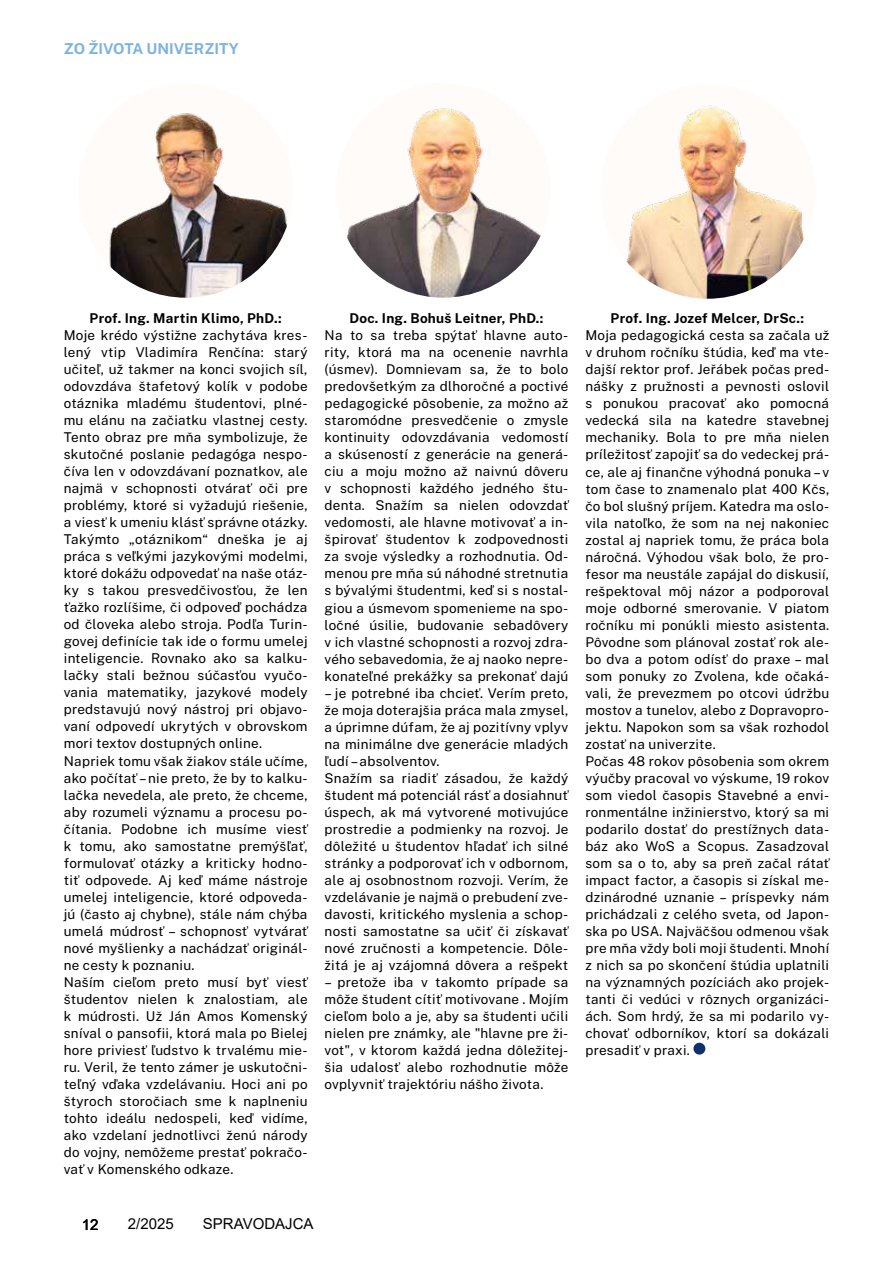
<style>
.page{position:relative;width:893px;height:1263px;background:#fff}
.page>*{position:absolute;margin:0;border:0;box-sizing:border-box;transform-origin:0 0}
.t1{font:15px "Arial";color:#000}
.t2{font:700 15px "Public Sans";color:#7db3e1}
.t3{font:13.5px/17px "Public Sans";letter-spacing:.02em;color:#000}
.t4{font:700 13.5px "Public Sans";letter-spacing:.02em;color:#000}
</style>
<div class="page">
<div style="left:693px;top:1043px;width:12px;height:11px;background:#0f306d;border-radius:50%"></div>
<img style="left:336px;top:83px;width:215px;height:215px;border-radius:107px">
<img style="left:600px;top:84px;width:215px;height:215px;border-radius:107px">
<img style="left:78px;top:83px;width:215px;height:215px;border-radius:107px">
<p class="t2" style="left:64px;top:37px;width:177px">ZO ŽIVOTA UNIVERZITY</p>
<p class="t4" style="left:90px;top:308px;width:194px">Prof. Ing. Martin Klimo, PhD.:</p>
<p class="t3" style="left:64px;top:326px;width:245px">Moje krédo výstižne zachytáva kres&shy;lený vtip Vladimíra Renčína: starý učiteľ, už takmer na konci svojich síl, odovzdáva štafetový kolík v podobe otáznika mladému študentovi, plné&shy;mu elánu na začiatku vlastnej cesty.<br>Tento obraz pre mňa symbolizuje, že skutočné poslanie pedagóga nespo&shy;číva len v odovzdávaní poznatkov, ale najmä v schopnosti otvárať oči pre problémy, ktoré si vyžadujú riešenie, a viesť k umeniu klásť správne otázky.<br>Takýmto „otáznikom“ dneška je aj práca s veľkými jazykovými modelmi, ktoré dokážu odpovedať na naše otáz&shy;ky s takou presvedčivosťou, že len ťažko rozlíšime, či odpoveď pochádza od človeka alebo stroja. Podľa Turin&shy;govej definície tak ide o formu umelej inteligencie. Rovnako ako sa kalku&shy;lačky stali bežnou súčasťou vyučo&shy;vania matematiky, jazykové modely predstavujú nový nástroj pri objavo&shy;vaní odpovedí ukrytých v obrovskom mori textov dostupných online.<br>Napriek tomu však žiakov stále učíme, ako počítať – nie preto, že by to kalku&shy;lačka nevedela, ale preto, že chceme, aby rozumeli významu a procesu po&shy;čítania. Podobne ich musíme viesť k tomu, ako samostatne premýšľať, formulovať otázky a kriticky hodno&shy;tiť odpovede. Aj keď máme nástroje umelej inteligencie, ktoré odpoveda&shy;jú (často aj chybne), stále nám chýba umelá múdrosť – schopnosť vytvárať nové myšlienky a nachádzať originál&shy;ne cesty k poznaniu.<br>Naším cieľom preto musí byť viesť študentov nielen k znalostiam, ale k múdrosti. Už Ján Amos Komenský sníval o pansofii, ktorá mala po Bielej hore priviesť ľudstvo k trvalému mie&shy;ru. Veril, že tento zámer je uskutočni&shy;teľný vďaka vzdelávaniu. Hoci ani po štyroch storočiach sme k naplneniu tohto ideálu nedospeli, keď vidíme, ako vzdelaní jednotlivci ženú národy do vojny, nemôžeme prestať pokračo&shy;vať v Komenského odkaze.</p>
<p class="t4" style="left:349px;top:309px;width:196px">Doc. Ing. Bohuš Leitner, PhD.:</p>
<p class="t3" style="left:325px;top:326px;width:245px;text-align:justify">Na to sa treba spýtať hlavne auto&shy;rity, ktorá ma na ocenenie navrhla (úsmev). Domnievam sa, že to bolo predovšetkým za dlhoročné a poctivé pedagogické pôsobenie, za možno až staromódne presvedčenie o zmysle kontinuity odovzdávania vedomostí a skúseností z generácie na generá&shy;ciu a moju možno až naivnú dôveru v schopnosti každého jedného štu&shy;denta. Snažím sa nielen odovzdať vedomosti, ale hlavne motivovať a in&shy;špirovať študentov k zodpovednosti za svoje výsledky a rozhodnutia. Od&shy;menou pre mňa sú náhodné stretnutia s bývalými študentmi, keď si s nostal&shy;giou a úsmevom spomenieme na spo&shy;ločné úsilie, budovanie sebadôvery v ich vlastné schopnosti a rozvoj zdra&shy;vého sebavedomia, že aj naoko nepre&shy;konateľné prekážky sa prekonať dajú</p>
<p class="t3" style="left:325px;top:683px;width:245px">– je potrebné iba chcieť. Verím preto, že moja doterajšia práca mala zmysel, a úprimne dúfam, že aj pozitívny vplyv na minimálne dve generácie mladých ľudí – absolventov.<br>Snažím sa riadiť zásadou, že každý študent má potenciál rásť a dosiahnuť úspech, ak má vytvorené motivujúce prostredie a podmienky na rozvoj. Je dôležité u študentov hľadať ich silné stránky a podporovať ich v odbornom, ale aj osobnostnom rozvoji. Verím, že vzdelávanie je najmä o prebudení zve&shy;davosti, kritického myslenia a schop&shy;nosti samostatne sa učiť či získavať nové zručnosti a kompetencie. Dôle&shy;žitá je aj vzájomná dôvera a rešpekt</p>
<p class="t3" style="left:325px;top:972px;width:245px;text-align:justify">– pretože iba v takomto prípade sa môže študent cítiť motivovane . Mojím cieľom bolo a je, aby sa študenti učili nielen pre známky, ale "hlavne pre ži&shy;vot", v ktorom každá jedna dôležitej&shy;šia udalosť alebo rozhodnutie môže ovplyvniť trajektóriu nášho života.</p>
<p class="t4" style="left:611px;top:309px;width:195px">Prof. Ing. Jozef Melcer, DrSc.:</p>
<p class="t3" style="left:585px;top:326px;width:245px">Moja pedagogická cesta sa začala už v druhom ročníku štúdia, keď ma vte&shy;dajší rektor prof. Jeřábek počas pred&shy;nášky z pružnosti a pevnosti oslovil s ponukou pracovať ako pomocná vedecká sila na katedre stavebnej mechaniky. Bola to pre mňa nielen príležitosť zapojiť sa do vedeckej prá&shy;ce, ale aj finančne výhodná ponuka – v tom čase to znamenalo plat 400 Kčs, čo bol slušný príjem. Katedra ma oslo&shy;vila natoľko, že som na nej nakoniec zostal aj napriek tomu, že práca bola náročná. Výhodou však bolo, že pro&shy;fesor ma neustále zapájal do diskusií, rešpektoval môj názor a podporoval moje odborné smerovanie. V piatom ročníku mi ponúkli miesto asistenta.<br>Pôvodne som plánoval zostať rok ale&shy;bo dva a potom odísť do praxe – mal som ponuky zo Zvolena, kde očaká&shy;vali, že prevezmem po otcovi údržbu mostov a tunelov, alebo z Dopravopro&shy;jektu. Napokon som sa však rozhodol zostať na univerzite.<br>Počas 48 rokov pôsobenia som okrem výučby pracoval vo výskume, 19 rokov som viedol časopis Stavebné a envi&shy;ronmentálne inžinierstvo, ktorý sa mi podarilo dostať do prestížnych data&shy;báz ako WoS a Scopus. Zasadzoval som sa o to, aby sa preň začal rátať impact factor, a časopis si získal me&shy;dzinárodné uznanie – príspevky nám prichádzali z celého sveta, od Japon&shy;ska po USA. Najväčšou odmenou však pre mňa vždy boli moji študenti. Mnohí z nich sa po skončení štúdia uplatnili na významných pozíciách ako projek&shy;tanti či vedúci v rôznych organizáci&shy;ách. Som hrdý, že sa mi podarilo vy&shy;chovať odborníkov, ktorí sa dokázali presadiť v praxi.</p>
<p class="t1" style="left:82px;top:1214px;width:18px">12</p>
<p class="t1" style="left:128px;top:1214px;width:47px">2/2025</p>
<p class="t1" style="left:203px;top:1214px;width:112px">SPRAVODAJCA</p>
</div>
